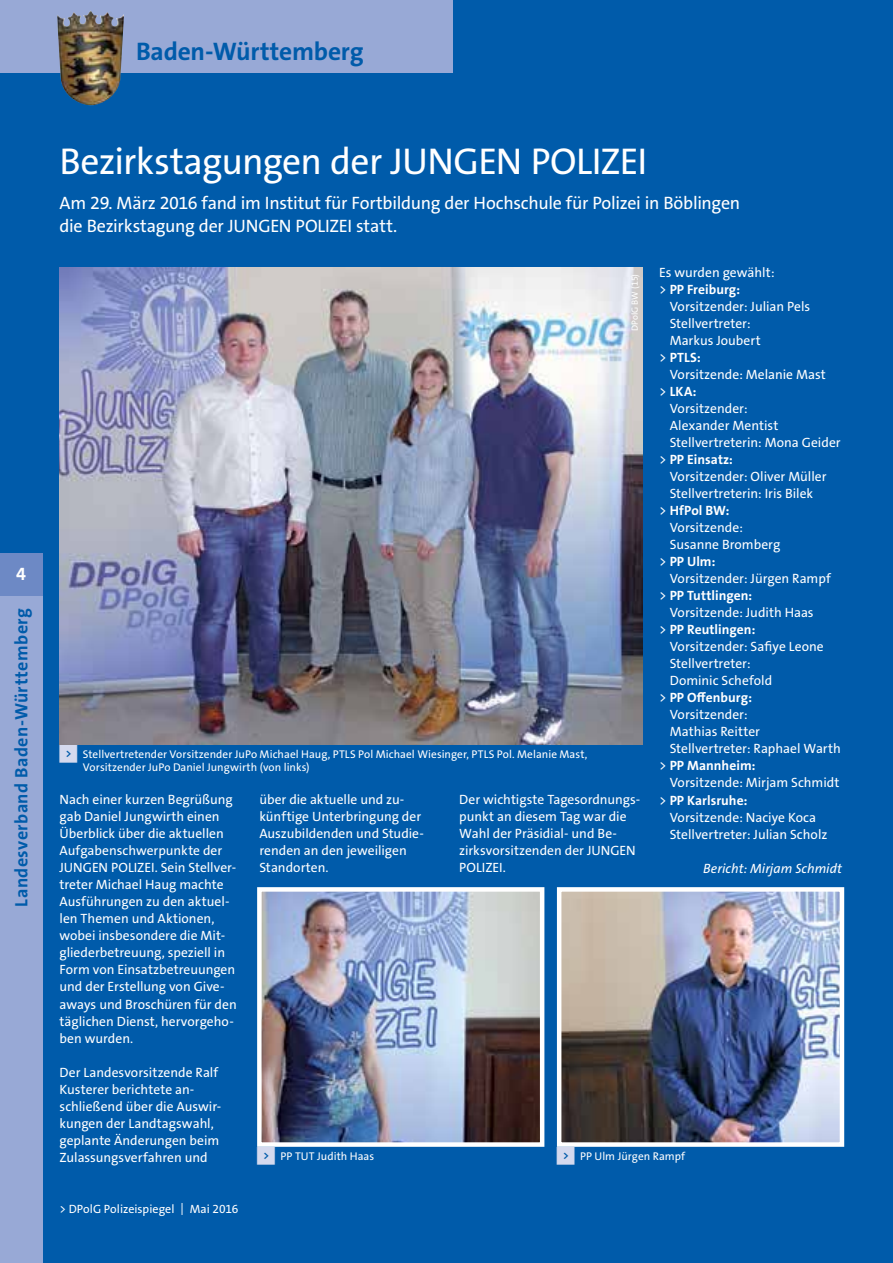
<style>
.page{position:relative;width:893px;height:1263px;background:#005baa}
.page>*{position:absolute;margin:0;border:0;box-sizing:border-box;transform-origin:0 0}
.t1{font:37.5px "The Sans Os F";letter-spacing:-.02em;color:#fff}
.t2{font:700 25.5px "The Sans Os F";letter-spacing:-.005em;color:#005baa}
.t3{font:18px/22.5px "The Sans Os F";letter-spacing:-.015em;color:#fff}
.t4{font:700 18px "The Sans Os F";letter-spacing:.025em;color:#005baa}
.t5{font:700 18px "The Sans Os F";color:#fff}
.t6{font:13.5px/17px "The Sans Os F";color:#fff}
.t7{font:700 13.5px "The Sans Os F";color:#fff}
.t8{font:italic 13.5px "The Sans Os F";color:#fff}
.t9{font:12px "The Sans Os F";color:#fff}
.t10{font:11.25px/13.5px "The Sans Os F";letter-spacing:.005em;color:#fff}
.t11{font:9px "The Sans Os F";letter-spacing:.015em;color:#fff}
.s1{font-weight:700}
.s2{font-weight:400}
.s3{font-family:"Top Numbers";color:#d4d9ee}
</style>
<div class="page">
<img style="left:60px;top:267px;width:582px;height:478px">
<img style="left:262px;top:892px;width:277px;height:250px">
<div style="left:257px;top:887px;width:287px;height:260px;border:4px solid #fff"></div>
<img style="left:562px;top:892px;width:277px;height:250px">
<div style="left:557px;top:887px;width:287px;height:260px;border:4px solid #fff"></div>
<div style="left:0;top:595px;width:43px;height:668px;background:#98a9d6"></div>
<div style="left:0;top:0;width:453px;height:72px;background:#98a9d6"></div>
<img style="left:57px;top:11px;width:67px;height:94px">
<div style="left:0;top:553px;width:43px;height:42px;background:#6d89c5"></div>
<h2 class="t2" style="left:136px;top:35px;width:229px">Baden-Württemberg</h2>
<h3 class="t5" style="left:16px;top:562px;width:11px">4</h3>
<h3 class="t4" style="left:10px;top:906px;width:300px;rotate:-90deg">Landesverband Baden-Württemberg</h3>
<h1 class="t1" style="left:60px;top:137px;width:589px">Bezirkstagungen der JUNGEN POLIZEI</h1>
<h3 class="t3" style="left:60px;top:192px;width:682px">Am 29. März 2016 fand im Institut für Fortbildung der Hochschule für Polizei in Böblingen die Bezirkstagung der JUNGEN POLIZEI statt.</h3>
<p class="t6" style="left:659px;top:264px;width:117px">Es wurden gewählt: &gt; <span class="s1">PP Freiburg:</span></p>
<p class="t6" style="left:670px;top:298px;width:142px">Vorsitzender: Julian Pels</p>
<p class="t6" style="left:670px;top:315px;width:82px">Stellvertreter:</p>
<p class="t6" style="left:670px;top:332px;width:93px">Markus Joubert</p>
<p class="t7" style="left:659px;top:349px;width:43px"><span class="s2">&gt;</span> PTLS:</p>
<p class="t6" style="left:670px;top:366px;width:158px">Vorsitzende: Melanie Mast</p>
<p class="t7" style="left:659px;top:383px;width:39px"><span class="s2">&gt;</span> LKA:</p>
<p class="t6" style="left:670px;top:400px;width:79px">Vorsitzender:</p>
<p class="t6" style="left:670px;top:417px;width:110px">Alexander Mentist</p>
<p class="t6" style="left:670px;top:434px;width:172px">Stellvertreterin: Mona Geider</p>
<p class="t7" style="left:659px;top:451px;width:75px"><span class="s2">&gt;</span> PP Einsatz:</p>
<p class="t6" style="left:670px;top:468px;width:158px">Vorsitzender: Oliver Müller</p>
<p class="t6" style="left:670px;top:485px;width:145px">Stellvertreterin: Iris Bilek</p>
<p class="t7" style="left:659px;top:502px;width:72px"><span class="s2">&gt;</span> HfPol BW:</p>
<p class="t6" style="left:670px;top:519px;width:75px">Vorsitzende:</p>
<p class="t6" style="left:670px;top:536px;width:112px">Susanne Bromberg</p>
<p class="t7" style="left:659px;top:553px;width:58px"><span class="s2">&gt;</span> PP Ulm:</p>
<p class="t6" style="left:670px;top:570px;width:163px">Vorsitzender: Jürgen Rampf</p>
<p class="t7" style="left:659px;top:587px;width:95px"><span class="s2">&gt;</span> PP Tuttlingen:</p>
<p class="t6" style="left:670px;top:604px;width:145px">Vorsitzende: Judith Haas</p>
<p class="t7" style="left:659px;top:621px;width:98px"><span class="s2">&gt;</span> PP Reutlingen:</p>
<p class="t6" style="left:670px;top:638px;width:156px">Vorsitzender: Safiye Leone</p>
<p class="t6" style="left:670px;top:655px;width:82px">Stellvertreter:</p>
<p class="t6" style="left:670px;top:672px;width:104px">Dominic Schefold</p>
<p class="t7" style="left:659px;top:689px;width:94px"><span class="s2">&gt;</span> PP Offenburg:</p>
<p class="t6" style="left:670px;top:706px;width:79px">Vorsitzender:</p>
<p class="t6" style="left:670px;top:723px;width:92px">Mathias Reitter</p>
<p class="t6" style="left:670px;top:740px;width:173px">Stellvertreter: Raphael Warth</p>
<p class="t7" style="left:659px;top:757px;width:98px"><span class="s2">&gt;</span> PP Mannheim:</p>
<p class="t6" style="left:670px;top:774px;width:171px">Vorsitzende: Mirjam Schmidt</p>
<p class="t7" style="left:659px;top:791px;width:90px"><span class="s2">&gt;</span> PP Karlsruhe:</p>
<p class="t6" style="left:670px;top:808px;width:148px">Vorsitzende: Naciye Koca</p>
<p class="t6" style="left:670px;top:825px;width:159px">Stellvertreter: Julian Scholz</p>
<p class="t8" style="left:703px;top:859px;width:140px">Bericht: Mirjam Schmidt</p>
<p class="t11" style="left:629px;top:331px;width:59px;rotate:-90deg">DPolG BW (15)</p>
<p class="t10" style="left:83px;top:747px;width:506px;text-indent:-23px"><span class="s3">&lt;</span> Stellvertretender Vorsitzender JuPo Michael Haug, PTLS Pol Michael Wiesinger, PTLS Pol. Melanie Mast,<br>Vorsitzender JuPo Daniel Jungwirth (von links)</p>
<p class="t6" style="left:60px;top:791px;width:179px">Nach einer kurzen Begrüßung gab Daniel Jungwirth einen<br>Überblick über die aktuellen<br>Aufgabenschwerpunkte der<br>JUNGEN POLIZEI. Sein Stellver&shy;treter Michael Haug machte<br>Ausführungen zu den aktuel&shy;len Themen und Aktionen, wobei insbesondere die Mit&shy;gliederbetreuung, speziell in<br>Form von Einsatzbetreuungen und der Erstellung von Give&shy;aways und Broschüren für den täglichen Dienst, hervorgeho&shy;ben wurden.</p>
<p class="t6" style="left:60px;top:1063px;width:163px">Der Landesvorsitzende Ralf<br>Kusterer berichtete an&shy;schließend über die Auswir&shy;kungen der Landtagswahl, geplante Änderungen beim<br>Zulassungsverfahren und</p>
<p class="t6" style="left:259px;top:791px;width:166px">über die aktuelle und zu&shy;künftige Unterbringung der<br>Auszubildenden und Studie&shy;renden an den jeweiligen<br>Standorten.</p>
<p class="t6" style="left:459px;top:791px;width:183px">Der wichtigste Tagesordnungs&shy;punkt an diesem Tag war die<br>Wahl der Präsidial- und Be&shy;zirksvorsitzenden der JUNGEN<br>POLIZEI.</p>
<p class="t10" style="left:257px;top:1149px;width:118px"><span class="s3">&lt;</span> PP TUT Judith Haas</p>
<p class="t10" style="left:557px;top:1149px;width:130px"><span class="s3">&lt;</span> PP Ulm Jürgen Rampf</p>
<p class="t9" style="left:60px;top:1201px;width:180px">&gt; DPolG Polizeispiegel | Mai 2016</p>
</div>
